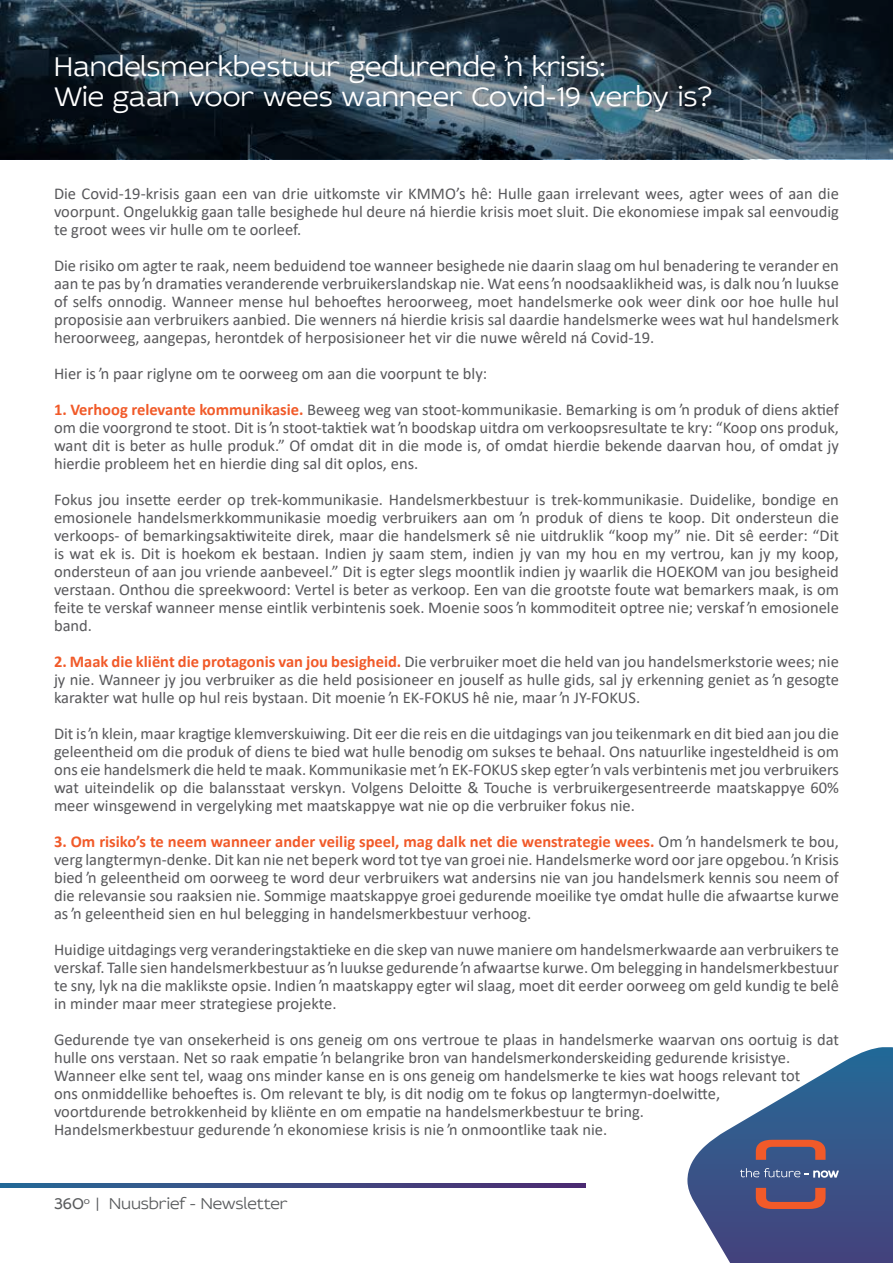
<style>
.page{position:relative;width:893px;height:1263px;background:#fff}
.page>*{position:absolute;margin:0;border:0;box-sizing:border-box;transform-origin:0 0}
.t1{font:300 28.5px/30px "Idealist Sans";color:#fff}
.t2{font:16.5px/18px "Calibri";color:#58585b;text-align:justify}
.t3{font:300 16.5px "Idealist Sans";color:#595b5d}
.s1{font-weight:700;color:#f15a29}
.s2{font-weight:400}
</style>
<div class="page">
<svg style="left:0;top:0;width:893px;height:159px;background:#283844"></svg>
<svg style="left:687px;top:1047px;width:206px;height:216px"></svg>
<svg style="left:0;top:1183px;width:586px;height:4px;background:#3b4a82"></svg>
<h1 class="t1" style="left:54px;top:50px;width:660px">Handelsmerkbestuur gedurende ŉ krisis:<br>Wie gaan voor wees wanneer Covid-19 verby is?</h1>
<p class="t2" style="left:54px;top:184px;width:786px">Die Covid-19-krisis gaan een van drie uitkomste vir KMMO’s hê: Hulle gaan irrelevant wees, agter wees of aan die voorpunt. Ongelukkig gaan talle besighede hul deure ná hierdie krisis moet sluit. Die ekonomiese impak sal eenvoudig te groot wees vir hulle om te oorleef.</p>
<p class="t2" style="left:54px;top:256px;width:786px">Die risiko om agter te raak, neem beduidend toe wanneer besighede nie daarin slaag om hul benadering te verander en aan te pas by ŉ dramaties veranderende verbruikerslandskap nie. Wat eens ŉ noodsaaklikheid was, is dalk nou ŉ luukse of selfs onnodig. Wanneer mense hul behoeftes heroorweeg, moet handelsmerke ook weer dink oor hoe hulle hul proposisie aan verbruikers aanbied. Die wenners ná hierdie krisis sal daardie handelsmerke wees wat hul handelsmerk heroorweeg, aangepas, herontdek of herposisioneer het vir die nuwe wêreld ná Covid-19.</p>
<p class="t2" style="left:54px;top:364px;width:435px">Hier is ŉ paar riglyne om te oorweeg om aan die voorpunt te bly:</p>
<p class="t2" style="left:54px;top:400px;width:786px"><span class="s1">1. Verhoog relevante kommunikasie.</span> Beweeg weg van stoot-kommunikasie. Bemarking is om ŉ produk of diens aktief om die voorgrond te stoot. Dit is ŉ stoot-taktiek wat ŉ boodskap uitdra om verkoopsresultate te kry: “Koop ons produk, want dit is beter as hulle produk.” Of omdat dit in die mode is, of omdat hierdie bekende daarvan hou, of omdat jy hierdie probleem het en hierdie ding sal dit oplos, ens.</p>
<p class="t2" style="left:54px;top:490px;width:786px">Fokus jou insette eerder op trek-kommunikasie. Handelsmerkbestuur is trek-kommunikasie. Duidelike, bondige en emosionele handelsmerkkommunikasie moedig verbruikers aan om ŉ produk of diens te koop. Dit ondersteun die verkoops- of bemarkingsaktiwiteite direk, maar die handelsmerk sê nie uitdruklik “koop my” nie. Dit sê eerder: “Dit is wat ek is. Dit is hoekom ek bestaan. Indien jy saam stem, indien jy van my hou en my vertrou, kan jy my koop, ondersteun of aan jou vriende aanbeveel.” Dit is egter slegs moontlik indien jy waarlik die HOEKOM van jou besigheid verstaan. Onthou die spreekwoord: Vertel is beter as verkoop. Een van die grootste foute wat bemarkers maak, is om feite te verskaf wanneer mense eintlik verbintenis soek. Moenie soos ŉ kommoditeit optree nie; verskaf ŉ emosionele band.</p>
<p class="t2" style="left:54px;top:652px;width:786px"><span class="s1">2. Maak die kliënt die protagonis van jou besigheid.</span> Die verbruiker moet die held van jou handelsmerkstorie wees; nie jy nie. Wanneer jy jou verbruiker as die held posisioneer en jouself as hulle gids, sal jy erkenning geniet as ŉ gesogte karakter wat hulle op hul reis bystaan. Dit moenie ŉ EK-FOKUS hê nie, maar ŉ JY-FOKUS.</p>
<p class="t2" style="left:54px;top:724px;width:786px">Dit is ŉ klein, maar kragtige klemverskuiwing. Dit eer die reis en die uitdagings van jou teikenmark en dit bied aan jou die geleentheid om die produk of diens te bied wat hulle benodig om sukses te behaal. Ons natuurlike ingesteldheid is om ons eie handelsmerk die held te maak. Kommunikasie met ŉ EK-FOKUS skep egter ŉ vals verbintenis met jou verbruikers wat uiteindelik op die balansstaat verskyn. Volgens Deloitte &amp; Touche is verbruikergesentreerde maatskappye 60% meer winsgewend in vergelyking met maatskappye wat nie op die verbruiker fokus nie.</p>
<p class="t2" style="left:54px;top:832px;width:786px"><span class="s1">3. Om risiko’s te neem wanneer ander veilig speel, mag dalk net die wenstrategie wees.</span> Om ŉ handelsmerk te bou, verg langtermyn-denke. Dit kan nie net beperk word tot tye van groei nie. Handelsmerke word oor jare opgebou. ŉ Krisis bied ŉ geleentheid om oorweeg te word deur verbruikers wat andersins nie van jou handelsmerk kennis sou neem of die relevansie sou raaksien nie. Sommige maatskappye groei gedurende moeilike tye omdat hulle die afwaartse kurwe as ŉ geleentheid sien en hul belegging in handelsmerkbestuur verhoog.</p>
<p class="t2" style="left:54px;top:940px;width:786px">Huidige uitdagings verg veranderingstaktieke en die skep van nuwe maniere om handelsmerkwaarde aan verbruikers te verskaf. Talle sien handelsmerkbestuur as ŉ luukse gedurende ŉ afwaartse kurwe. Om belegging in handelsmerkbestuur te sny, lyk na die maklikste opsie. Indien ŉ maatskappy egter wil slaag, moet dit eerder oorweeg om geld kundig te belê in minder maar meer strategiese projekte.</p>
<p class="t2" style="left:54px;top:1030px;width:786px;text-align:left">Gedurende tye van onsekerheid is ons geneig om ons vertroue te plaas in handelsmerke waarvan ons oortuig is dat hulle ons verstaan. Net so raak empatie ŉ belangrike bron van handelsmerkonderskeiding gedurende krisistye.<br>Wanneer elke sent tel, waag ons minder kanse en is ons geneig om handelsmerke te kies wat hoogs relevant tot<br>ons onmiddellike behoeftes is. Om relevant te bly, is dit nodig om te fokus op langtermyn-doelwitte,<br>voortdurende betrokkenheid by kliënte en om empatie na handelsmerkbestuur te bring.<br>Handelsmerkbestuur gedurende ŉ ekonomiese krisis is nie ŉ onmoontlike taak nie.</p>
<p class="t3" style="left:54px;top:1192px;width:236px"><span class="s2">360</span><sup>o</sup> | Nuusbrief - Newsletter</p>
</div>
